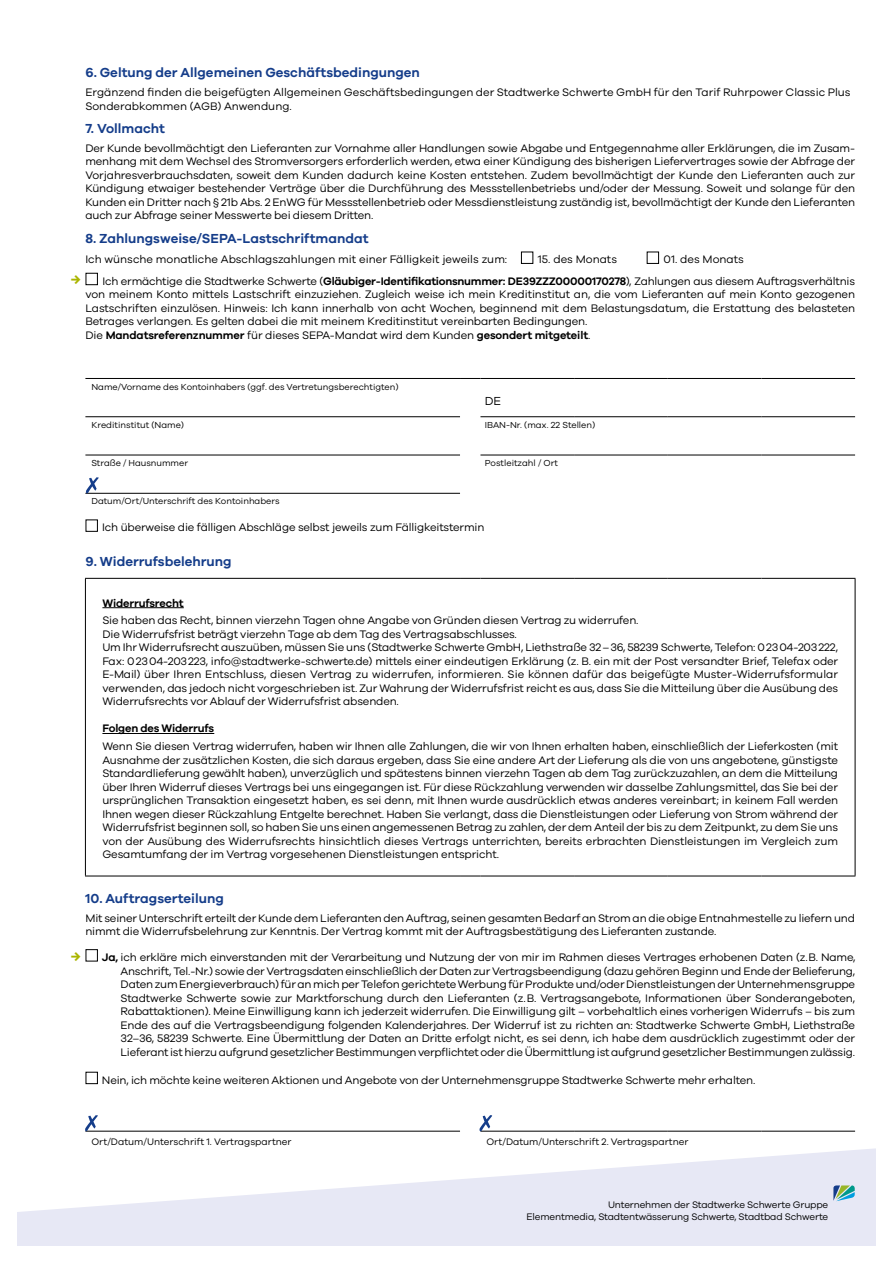
<style>
.page{position:relative;width:893px;height:1263px;background:#fff}
.page>*{position:absolute;margin:0;border:0;box-sizing:border-box;transform-origin:0 0}
.t1{font:600 13.5px "Galano Grotesque";color:#153d8a}
.t2{font:600 13.5px "Galano Grotesque";color:#aab500}
.t3{font:12px "Galano Grotesque";color:#000}
.t4{font:11.25px/13.5px "Galano Grotesque";letter-spacing:-.015em;color:#000}
.t5{font:600 11.25px "Galano Grotesque";letter-spacing:-.015em;color:#000}
.t6{font:9.75px/12px "Galano Grotesque";letter-spacing:-.015em;color:#000;text-align:right}
.t7{font:9px "Galano Grotesque";color:#000}
.s1{font-weight:600}
</style>
<div class="page">
<svg style="left:17px;top:1148px;width:859px;height:98px;fill:#e7e8f5"></svg>
<svg style="left:833px;top:1185px;width:22px;height:16px"></svg>
<hr style="left:85px;top:578px;width:375px;height:1px;background:#000">
<hr style="left:85px;top:579px;width:1px;height:297px;background:#000">
<svg style="left:460px;top:578px;width:20px;height:1px"></svg>
<hr style="left:480px;top:578px;width:94px;height:1px;background:#000">
<hr style="left:574px;top:578px;width:94px;height:1px;background:#000">
<hr style="left:668px;top:578px;width:93px;height:1px;background:#000">
<hr style="left:761px;top:578px;width:94px;height:1px;background:#000">
<hr style="left:855px;top:579px;width:1px;height:297px;background:#000">
<hr style="left:85px;top:876px;width:375px;height:1px;background:#000">
<svg style="left:460px;top:876px;width:20px;height:1px"></svg>
<hr style="left:480px;top:876px;width:94px;height:1px;background:#000">
<hr style="left:574px;top:876px;width:94px;height:1px;background:#000">
<hr style="left:668px;top:876px;width:93px;height:1px;background:#000">
<hr style="left:761px;top:876px;width:94px;height:1px;background:#000">
<hr style="left:85px;top:378px;width:375px;height:1px;background:#000">
<svg style="left:460px;top:378px;width:20px;height:1px"></svg>
<hr style="left:480px;top:378px;width:94px;height:1px;background:#000">
<hr style="left:574px;top:378px;width:94px;height:1px;background:#000">
<hr style="left:668px;top:378px;width:93px;height:1px;background:#000">
<hr style="left:761px;top:378px;width:94px;height:1px;background:#000">
<hr style="left:85px;top:416px;width:375px;height:1px;background:#000">
<hr style="left:85px;top:455px;width:375px;height:1px;background:#000">
<hr style="left:85px;top:493px;width:375px;height:1px;background:#000">
<hr style="left:480px;top:416px;width:94px;height:1px;background:#000">
<hr style="left:574px;top:416px;width:94px;height:1px;background:#000">
<hr style="left:668px;top:416px;width:93px;height:1px;background:#000">
<hr style="left:761px;top:416px;width:94px;height:1px;background:#000">
<hr style="left:480px;top:455px;width:94px;height:1px;background:#000">
<hr style="left:574px;top:455px;width:94px;height:1px;background:#000">
<hr style="left:668px;top:455px;width:93px;height:1px;background:#000">
<hr style="left:761px;top:455px;width:94px;height:1px;background:#000">
<hr style="left:480px;top:1131px;width:94px;height:1px;background:#000">
<hr style="left:574px;top:1131px;width:94px;height:1px;background:#000">
<hr style="left:668px;top:1131px;width:93px;height:1px;background:#000">
<hr style="left:761px;top:1131px;width:94px;height:1px;background:#000">
<hr style="left:85px;top:1131px;width:375px;height:1px;background:#000">
<div style="left:521px;top:252px;width:12px;height:12px;border:1px solid #000"></div>
<div style="left:647px;top:252px;width:12px;height:12px;border:1px solid #000"></div>
<div style="left:86px;top:273px;width:12px;height:12px;border:1px solid #000"></div>
<div style="left:86px;top:519px;width:12px;height:13px;border:1px solid #000"></div>
<hr style="left:102px;top:607px;width:82px;height:1px;background:#000">
<hr style="left:102px;top:733px;width:112px;height:1px;background:#000">
<div style="left:86px;top:949px;width:12px;height:12px;border:1px solid #000"></div>
<div style="left:86px;top:1072px;width:12px;height:12px;border:1px solid #000"></div>
<svg style="left:85px;top:1115px;width:13px;height:16px"></svg>
<svg style="left:479px;top:1115px;width:13px;height:16px"></svg>
<svg style="left:86px;top:477px;width:13px;height:16px"></svg>
<p class="t1" style="left:85px;top:65px;width:336px">6. Geltung der Allgemeinen Geschäftsbedingungen</p>
<p class="t4" style="left:85px;top:85px;width:767px">Ergänzend finden die beigefügten Allgemeinen Geschäftsbedingungen der Stadtwerke Schwerte GmbH für den Tarif Ruhrpower Classic Plus<br>Sonderabkommen (AGB) Anwendung.</p>
<p class="t1" style="left:85px;top:120px;width:81px">7. Vollmacht</p>
<p class="t4" style="left:85px;top:141px;width:771px;text-align:justify">Der Kunde bevollmächtigt den Lieferanten zur Vornahme aller Handlungen sowie Abgabe und Entgegennahme aller Erklärungen, die im Zusam&shy;menhang mit dem Wechsel des Stromversorgers erforderlich werden, etwa einer Kündigung des bisherigen Liefervertrages sowie der Abfrage der Vorjahresverbrauchsdaten, soweit dem Kunden dadurch keine Kosten entstehen. Zudem bevollmächtigt der Kunde den Lieferanten auch zur Kündigung etwaiger bestehender Verträge über die Durchführung des Messstellenbetriebs und/oder der Messung. Soweit und solange für den Kunden ein Dritter nach § 21b Abs. 2 EnWG für Messstellenbetrieb oder Messdienstleistung zuständig ist, bevollmächtigt der Kunde den Lieferanten auch zur Abfrage seiner Messwerte bei diesem Dritten.</p>
<p class="t1" style="left:85px;top:230px;width:285px">8. Zahlungsweise/SEPA-Lastschriftmandat</p>
<p class="t4" style="left:85px;top:253px;width:423px">Ich wünsche monatliche Abschlagszahlungen mit einer Fälligkeit jeweils zum:</p>
<p class="t4" style="left:538px;top:253px;width:81px">15. des Monats</p>
<p class="t4" style="left:103px;top:249px;width:754px;line-height:21.3px;text-indent:561px">01. des Monats<br>Ich ermächtige die Stadtwerke Schwerte (<span class="s1">Gläubiger-Identifikationsnummer: DE39ZZZ00000170278</span>), Zahlungen aus diesem Auftragsverhältnis</p>
<p class="t4" style="left:85px;top:287px;width:771px">von meinem Konto mittels Lastschrift einzuziehen. Zugleich weise ich mein Kreditinstitut an, die vom Lieferanten auf mein Konto gezogenen Lastschriften einzulösen. Hinweis: Ich kann innerhalb von acht Wochen, beginnend mit dem Belastungsdatum, die Erstattung des belasteten Betrages verlangen. Es gelten dabei die mit meinem Kreditinstitut vereinbarten Bedingungen.<br>Die <span class="s1">Mandatsreferenznummer</span> für dieses SEPA-Mandat wird dem Kunden <span class="s1">gesondert mitgeteilt</span>.</p>
<p class="t2" style="left:71px;top:271px;width:11px">→</p>
<p class="t7" style="left:91px;top:381px;width:309px">Name/Vorname des Kontoinhabers (ggf. des Vertretungsberechtigten)</p>
<p class="t3" style="left:485px;top:393px;width:18px">DE</p>
<p class="t7" style="left:91px;top:419px;width:94px">Kreditinstitut (Name)</p>
<p class="t7" style="left:485px;top:419px;width:112px">IBAN-Nr. (max. 22 Stellen)</p>
<p class="t7" style="left:91px;top:458px;width:98px">Straße / Hausnummer</p>
<p class="t7" style="left:485px;top:458px;width:75px">Postleitzahl / Ort</p>
<p class="t7" style="left:91px;top:496px;width:190px">Datum/Ort/Unterschrift des Kontoinhabers</p>
<p class="t4" style="left:102px;top:520px;width:384px">Ich überweise die fälligen Abschläge selbst jeweils zum Fälligkeitstermin</p>
<p class="t1" style="left:85px;top:553px;width:148px">9. Widerrufsbelehrung</p>
<p class="t5" style="left:102px;top:596px;width:83px">Widerrufsrecht</p>
<p class="t4" style="left:102px;top:613px;width:737px">Sie haben das Recht, binnen vierzehn Tagen ohne Angabe von Gründen diesen Vertrag zu widerrufen.<br>Die Widerrufsfrist beträgt vierzehn Tage ab dem Tag des Vertragsabschlusses.<br>Um Ihr Widerrufsrecht auszuüben, müssen Sie uns (Stadtwerke Schwerte GmbH, Liethstraße 32–36, 58239 Schwerte, Telefon: 02304-203222, Fax: 02304-203223, info@stadtwerke-schwerte.de) mittels einer eindeutigen Erklärung (z. B. ein mit der Post versandter Brief, Telefax oder E-Mail) über Ihren Entschluss, diesen Vertrag zu widerrufen, informieren. Sie können dafür das beigefügte Muster-Widerrufsformular verwenden, das jedoch nicht vorgeschrieben ist. Zur Wahrung der Widerrufsfrist reicht es aus, dass Sie die Mitteilung über die Ausübung des Widerrufsrechts vor Ablauf der Widerrufsfrist absenden.</p>
<p class="t5" style="left:102px;top:722px;width:113px">Folgen des Widerrufs</p>
<p class="t4" style="left:102px;top:739px;width:737px;text-align:justify">Wenn Sie diesen Vertrag widerrufen, haben wir Ihnen alle Zahlungen, die wir von Ihnen erhalten haben, einschließlich der Lieferkosten (mit Ausnahme der zusätzlichen Kosten, die sich daraus ergeben, dass Sie eine andere Art der Lieferung als die von uns angebotene, günstigste Standardlieferung gewählt haben), unverzüglich und spätestens binnen vierzehn Tagen ab dem Tag zurückzuzahlen, an dem die Mitteilung über Ihren Widerruf dieses Vertrags bei uns eingegangen ist. Für diese Rückzahlung verwenden wir dasselbe Zahlungsmittel, das Sie bei der ursprünglichen Transaktion eingesetzt haben, es sei denn, mit Ihnen wurde ausdrücklich etwas anderes vereinbart; in keinem Fall werden Ihnen wegen dieser Rückzahlung Entgelte berechnet. Haben Sie verlangt, dass die Dienstleistungen oder Lieferung von Strom während der Widerrufsfrist beginnen soll, so haben Sie uns einen angemessenen Betrag zu zahlen, der dem Anteil der bis zu dem Zeitpunkt, zu dem Sie uns von der Ausübung des Widerrufsrechts hinsichtlich dieses Vertrags unterrichten, bereits erbrachten Dienstleistungen im Vergleich zum Gesamtumfang der im Vertrag vorgesehenen Dienstleistungen entspricht.</p>
<p class="t1" style="left:85px;top:890px;width:140px">10. Auftragserteilung</p>
<p class="t4" style="left:85px;top:911px;width:771px">Mit seiner Unterschrift erteilt der Kunde dem Lieferanten den Auftrag, seinen gesamten Bedarf an Strom an die obige Entnahmestelle zu liefern und nimmt die Widerrufsbelehrung zur Kenntnis. Der Vertrag kommt mit der Auftragsbestätigung des Lieferanten zustande.</p>
<p class="t4" style="left:121px;top:950px;width:736px;text-align:justify;text-indent:-19px"><span class="s1">Ja,</span> ich erkläre mich einverstanden mit der Verarbeitung und Nutzung der von mir im Rahmen dieses Vertrages erhobenen Daten (z.B. Name, Anschrift, Tel.-Nr.) sowie der Vertragsdaten einschließlich der Daten zur Vertragsbeendigung (dazu gehören Beginn und Ende der Belieferung, Daten zum Energieverbrauch) für an mich per Telefon gerichtete Werbung für Produkte und/oder Dienstleistungen der Unternehmensgruppe Stadtwerke Schwerte sowie zur Marktforschung durch den Lieferanten (z.B. Vertragsangebote, Informationen über Sonderangeboten, Rabattaktionen). Meine Einwilligung kann ich jederzeit widerrufen. Die Einwilligung gilt – vorbehaltlich eines vorherigen Widerrufs – bis zum Ende des auf die Vertragsbeendigung folgenden Kalenderjahres. Der Widerruf ist zu richten an: Stadtwerke Schwerte GmbH, Liethstraße 32–36, 58239 Schwerte. Eine Übermittlung der Daten an Dritte erfolgt nicht, es sei denn, ich habe dem ausdrücklich zugestimmt oder der Lieferant ist hierzu aufgrund gesetzlicher Bestimmungen verpflichtet oder die Übermittlung ist aufgrund gesetzlicher Bestimmungen zulässig.</p>
<p class="t4" style="left:102px;top:1073px;width:655px">Nein, ich möchte keine weiteren Aktionen und Angebote von der Unternehmensgruppe Stadtwerke Schwerte mehr erhalten.</p>
<p class="t2" style="left:71px;top:948px;width:11px">→</p>
<p class="t6" style="left:91px;top:1135px;width:202px">Ort/Datum/Unterschrift 1. Vertragspartner</p>
<p class="t6" style="left:486px;top:1135px;width:203px">Ort/Datum/Unterschrift 2. Vertragspartner</p>
<p class="t6" style="left:527px;top:1199px;width:303px">Unternehmen der Stadtwerke Schwerte Gruppe<br>Elementmedia, Stadtentwässerung Schwerte, Stadtbad Schwerte</p>
</div>
